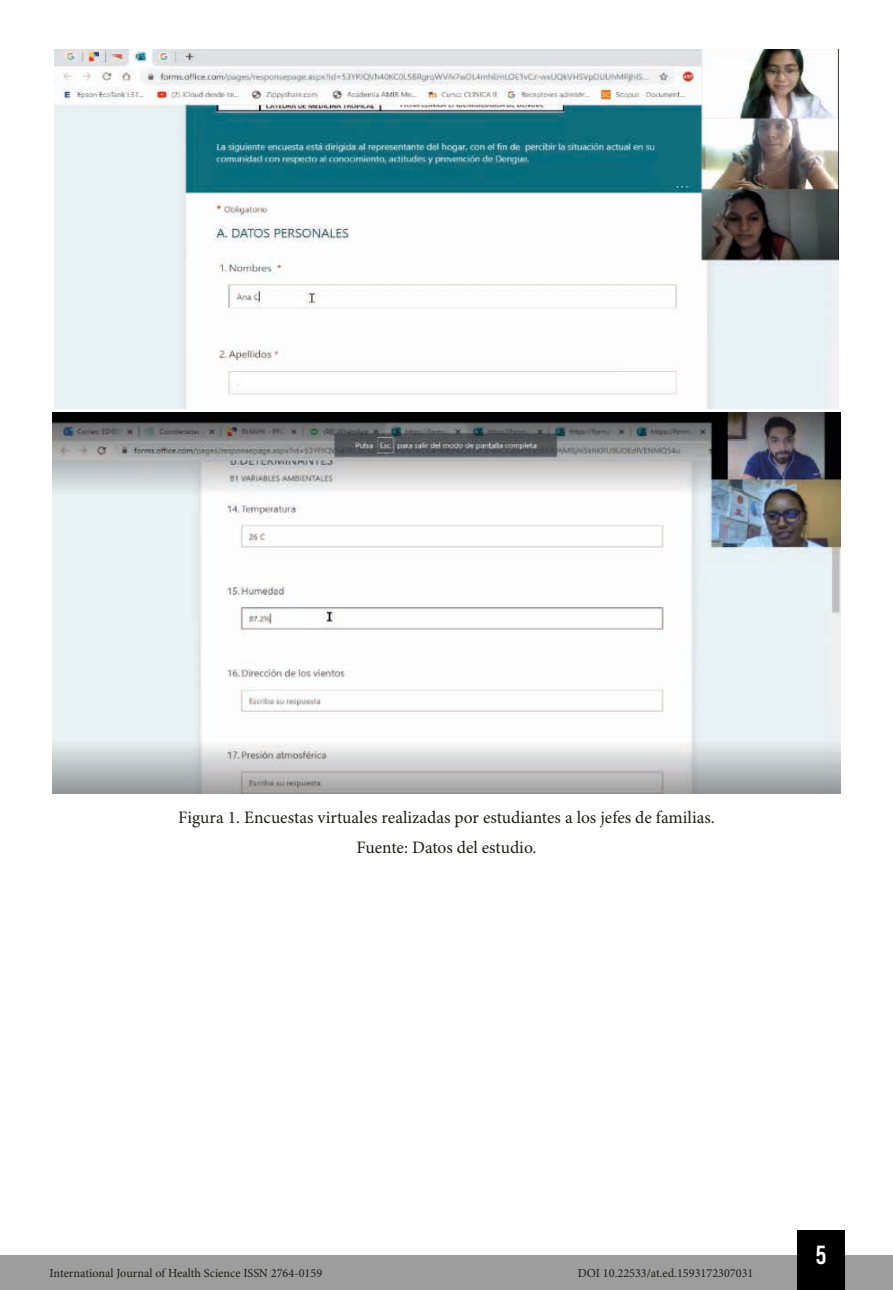
<style>
.page{position:relative;width:893px;height:1290px;background:#fff}
.page>*{position:absolute;margin:0;border:0;box-sizing:border-box;transform-origin:0 0}
.t1{font:26.25px "Bebas Kai";color:#fff}
.t2{font:17.5px/29.4px "Minion Pro";color:#1d1d1b;text-align:center}
.t3{font:12.25px "Minion Pro";color:#1d1d1b}
</style>
<div class="page">
<div style="left:0;top:1255px;width:893px;height:35px;background:#9d9d9d"></div>
<div style="left:797px;top:1230px;width:48px;height:60px;background:#000"></div>
<img style="left:55px;top:50px;width:783px;height:359px">
<img style="left:52px;top:412px;width:789px;height:382px">
<p class="t2" style="left:178px;top:804px;width:538px">Figura 1. Encuestas virtuales realizadas por estudiantes a los jefes de familias.<br>Fuente: Datos del estudio.</p>
<p class="t3" style="left:50px;top:1266px;width:274px">International Journal of Health Science ISSN 2764-0159</p>
<p class="t3" style="left:578px;top:1266px;width:177px">DOI 10.22533/at.ed.1593172307031</p>
<h1 class="t1" style="left:816px;top:1241px;width:12px">5</h1>
</div>
